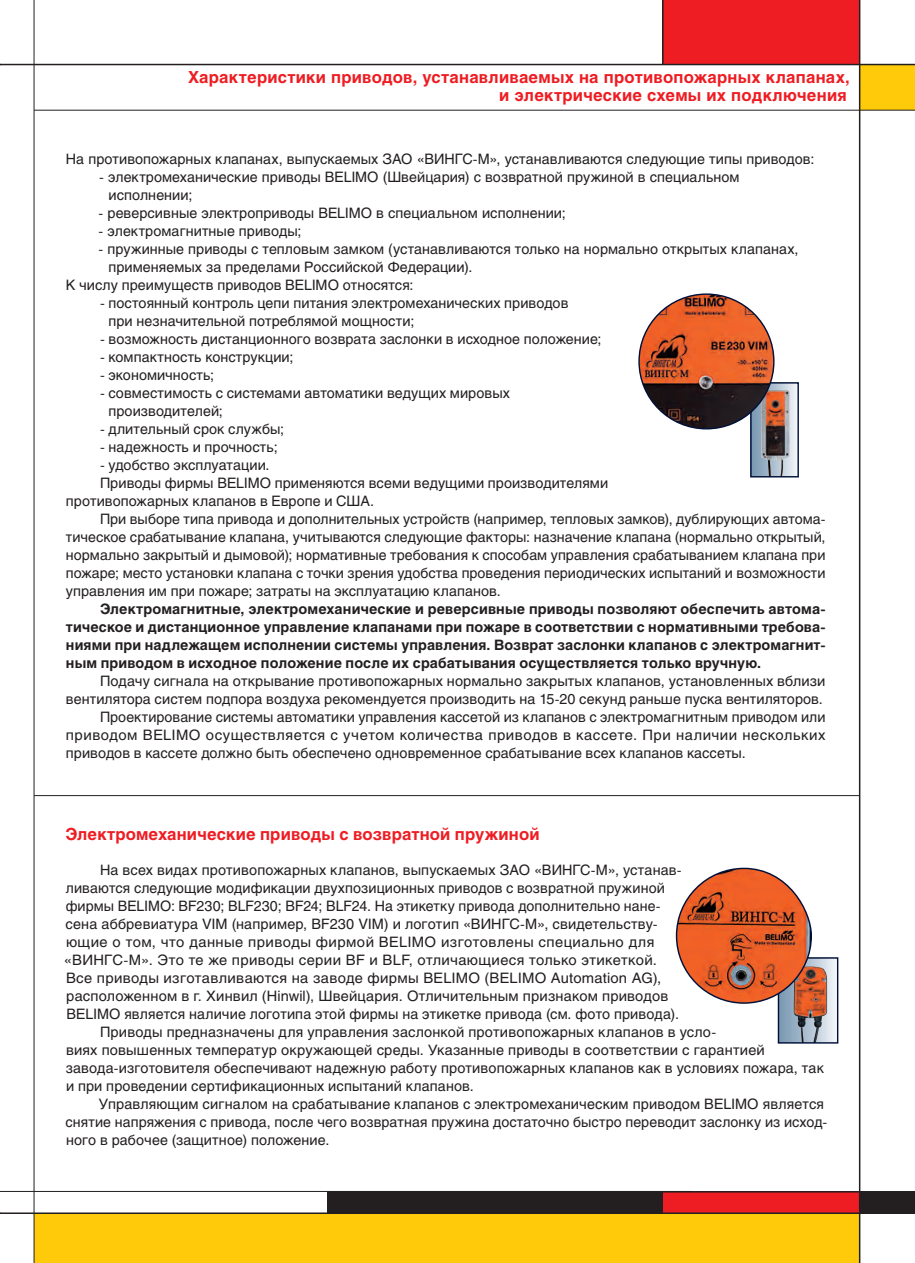
<style>
.page{position:relative;width:915px;height:1263px;background:#fff}
.page>*{position:absolute;margin:0;border:0;box-sizing:border-box;transform-origin:0 0}
.t1{font:700 16.5px/18px "Helios C";letter-spacing:.015em;color:#ee1d23;text-align:right}
.t2{font:14.25px/18px "Helios C";letter-spacing:.005em;color:#231f20}
.t3{font:700 14.25px/18px "Helios C";letter-spacing:.005em;color:#231f20;text-align:justify}
.t4{font:14.25px "Helios C";letter-spacing:.035em;color:#231f20}
.t5{font:14.25px "Helios C";letter-spacing:.025em;color:#231f20}
.t6{font:14.25px "Helios C";letter-spacing:.03em;color:#231f20}
</style>
<div class="page">
<div style="left:859px;top:65px;width:55px;height:45px;background:#feca0a"></div>
<div style="left:34px;top:1213px;width:825px;height:50px;background:#feca0a"></div>
<div style="left:662px;top:0;width:197px;height:64px;background:#ee1d23"></div>
<hr style="left:0;top:64px;width:914px;height:1px;background:#231f20">
<hr style="left:34px;top:0;width:1px;height:1263px;background:#231f20">
<hr style="left:661px;top:0;width:2px;height:64px;background:#231f20">
<div style="left:327px;top:1191px;width:587px;height:22px;background:#231f20"></div>
<div style="left:662px;top:1191px;width:197px;height:23px;background:#ee1d23"></div>
<hr style="left:0;top:1212px;width:914px;height:2px;background:#231f20">
<hr style="left:0;top:1191px;width:691px;height:1px;background:#231f20">
<hr style="left:662px;top:1191px;width:197px;height:1px;background:#231f20">
<hr style="left:858px;top:0;width:2px;height:1263px;background:#231f20">
<hr style="left:34px;top:110px;width:880px;height:1px;background:#231f20">
<hr style="left:34px;top:795px;width:824px;height:1px;background:#231f20">
<img style="left:752px;top:384px;width:44px;height:91px">
<div style="left:750px;top:382px;width:48px;height:95px;border:1px solid #001039"></div>
<img style="left:779px;top:959px;width:57px;height:82px">
<div style="left:777px;top:957px;width:61px;height:86px;border:1px solid #001039"></div>
<img style="left:639px;top:294px;width:134px;height:135px;border-radius:67px">
<img style="left:676px;top:868px;width:135px;height:135px;border-radius:67px">
<p class="t1" style="left:188px;top:68px;width:663px">Характеристики приводов, устанавливаемых на противопожарных клапанах, и электрические схемы их подключения</p>
<p class="t2" style="left:66px;top:150px;width:749px">На противопожарных клапанах, выпускаемых ЗАО «ВИНГС-М», устанавливаются следующие типы приводов:</p>
<p class="t2" style="left:108px;top:168px;width:632px;text-indent:-9px">- электромеханические приводы BELIMO (Швейцария) с возвратной пружиной в специальном исполнении;</p>
<p class="t2" style="left:99px;top:204px;width:468px">- реверсивные электроприводы BELIMO в специальном исполнении;</p>
<p class="t2" style="left:99px;top:222px;width:204px">- электромагнитные приводы;</p>
<p class="t2" style="left:99px;top:240px;width:701px">- пружинные приводы с тепловым замком (устанавливаются только на нормально открытых клапанах,</p>
<p class="t2" style="left:108px;top:258px;width:365px">применяемых за пределами Российской Федерации).</p>
<p class="t2" style="left:66px;top:276px;width:349px">К числу преимуществ приводов BELIMO относятся:</p>
<p class="t2" style="left:108px;top:294px;width:461px;text-indent:-9px">- постоянный контроль цепи питания электромеханических приводов при незначительной потреблямой мощности;</p>
<p class="t2" style="left:100px;top:330px;width:503px">- возможность дистанционного возврата заслонки в исходное положение;</p>
<p class="t2" style="left:100px;top:348px;width:195px">- компактность конструкции;</p>
<p class="t2" style="left:100px;top:366px;width:116px">- экономичность;</p>
<p class="t2" style="left:108px;top:384px;width:403px;text-indent:-9px">- совместимость с системами автоматики ведущих мировых производителей;</p>
<p class="t2" style="left:100px;top:420px;width:186px">- длительный срок службы;</p>
<p class="t2" style="left:100px;top:438px;width:179px">- надежность и прочность;</p>
<p class="t2" style="left:100px;top:456px;width:171px">- удобство эксплуатации.</p>
<p class="t2" style="left:100px;top:474px;width:509px">Приводы фирмы BELIMO применяются всеми ведущими производителями</p>
<p class="t2" style="left:66px;top:492px;width:309px">противопожарных клапанов в Европе и США.</p>
<p class="t2" style="left:100px;top:510px;width:726px">При выборе типа привода и дополнительных устройств (например, тепловых замков), дублирующих автома-</p>
<p class="t2" style="left:66px;top:528px;width:760px">тическое срабатывание клапана, учитываются следующие факторы: назначение клапана (нормально открытый,</p>
<p class="t2" style="left:66px;top:546px;width:760px">нормально закрытый и дымовой); нормативные требования к способам управления срабатыванием клапана при</p>
<p class="t2" style="left:66px;top:564px;width:760px">пожаре; место установки клапана с точки зрения удобства проведения периодических испытаний и возможности</p>
<p class="t2" style="left:66px;top:582px;width:436px">управления им при пожаре; затраты на эксплуатацию клапанов.</p>
<p class="t3" style="left:66px;top:600px;width:760px;text-indent:34px">Электромагнитные, электромеханические и реверсивные приводы позволяют обеспечить автома&shy;тическое и дистанционное управление клапанами при пожаре в соответствии с нормативными требова&shy;ниями при надлежащем исполнении системы управления. Возврат заслонки клапанов с электромагнит&shy;ным приводом в исходное положение после их срабатывания осуществляется только вручную.</p>
<p class="t2" style="left:100px;top:672px;width:726px">Подачу сигнала на открывание противопожарных нормально закрытых клапанов, установленных вблизи</p>
<p class="t2" style="left:66px;top:690px;width:758px">вентилятора систем подпора воздуха рекомендуется производить на 15-20 секунд раньше пуска вентиляторов.</p>
<p class="t2" style="left:100px;top:708px;width:726px">Проектирование системы автоматики управления кассетой из клапанов с электромагнитным приводом или</p>
<p class="t4" style="left:66px;top:727px;width:760px">приводом BELIMO осуществляется с учетом количества приводов в кассете. При наличии нескольких</p>
<p class="t2" style="left:66px;top:744px;width:681px">приводов в кассете должно быть обеспечено одновременное срабатывание всех клапанов кассеты.</p>
<p class="t1" style="left:65px;top:825px;width:475px">Электромеханические приводы с возвратной пружиной</p>
<p class="t2" style="left:100px;top:861px;width:583px">На всех видах противопожарных клапанов, выпускаемых ЗАО «ВИНГС-М», устанав-</p>
<p class="t2" style="left:66px;top:879px;width:600px">ливаются следующие модификации двухпозиционных приводов с возвратной пружиной</p>
<p class="t2" style="left:66px;top:897px;width:596px">фирмы BELIMO: BF230; BLF230; BF24; BLF24. На этикетку привода дополнительно нане-</p>
<p class="t2" style="left:66px;top:915px;width:593px">сена аббревиатура VIM (например, BF230 VIM) и логотип «ВИНГС-М», свидетельству-</p>
<p class="t6" style="left:66px;top:933px;width:589px">ющие о том, что данные приводы фирмой BELIMO изготовлены специально для</p>
<p class="t5" style="left:64px;top:951px;width:594px">«ВИНГС-М». Это те же приводы серии BF и BLF, отличающиеся только этикеткой.</p>
<p class="t2" style="left:66px;top:969px;width:596px">Все приводы изготавливаются на заводе фирмы BELIMO (BELIMO Automation AG),</p>
<p class="t2" style="left:66px;top:987px;width:603px">расположенном в г. Хинвил (Hinwil), Швейцария. Отличительным признаком приводов</p>
<p class="t2" style="left:66px;top:1005px;width:614px">BELIMO является наличие логотипа этой фирмы на этикетке привода (см. фото привода).</p>
<p class="t2" style="left:100px;top:1023px;width:617px">Приводы предназначены для управления заслонкой противопожарных клапанов в усло-</p>
<p class="t2" style="left:66px;top:1041px;width:700px">виях повышенных температур окружающей среды. Указанные приводы в соответствии с гарантией</p>
<p class="t2" style="left:66px;top:1059px;width:759px">завода-изготовителя обеспечивают надежную работу противопожарных клапанов как в условиях пожара, так</p>
<p class="t2" style="left:66px;top:1077px;width:409px">и при проведении сертификационных испытаний клапанов.</p>
<p class="t2" style="left:99px;top:1095px;width:726px">Управляющим сигналом на срабатывание клапанов с электромеханическим приводом BELIMO является</p>
<p class="t2" style="left:66px;top:1113px;width:763px">снятие напряжения с привода, после чего возвратная пружина достаточно быстро переводит заслонку из исход-</p>
<p class="t2" style="left:66px;top:1131px;width:265px">ного в рабочее (защитное) положение.</p>
</div>
